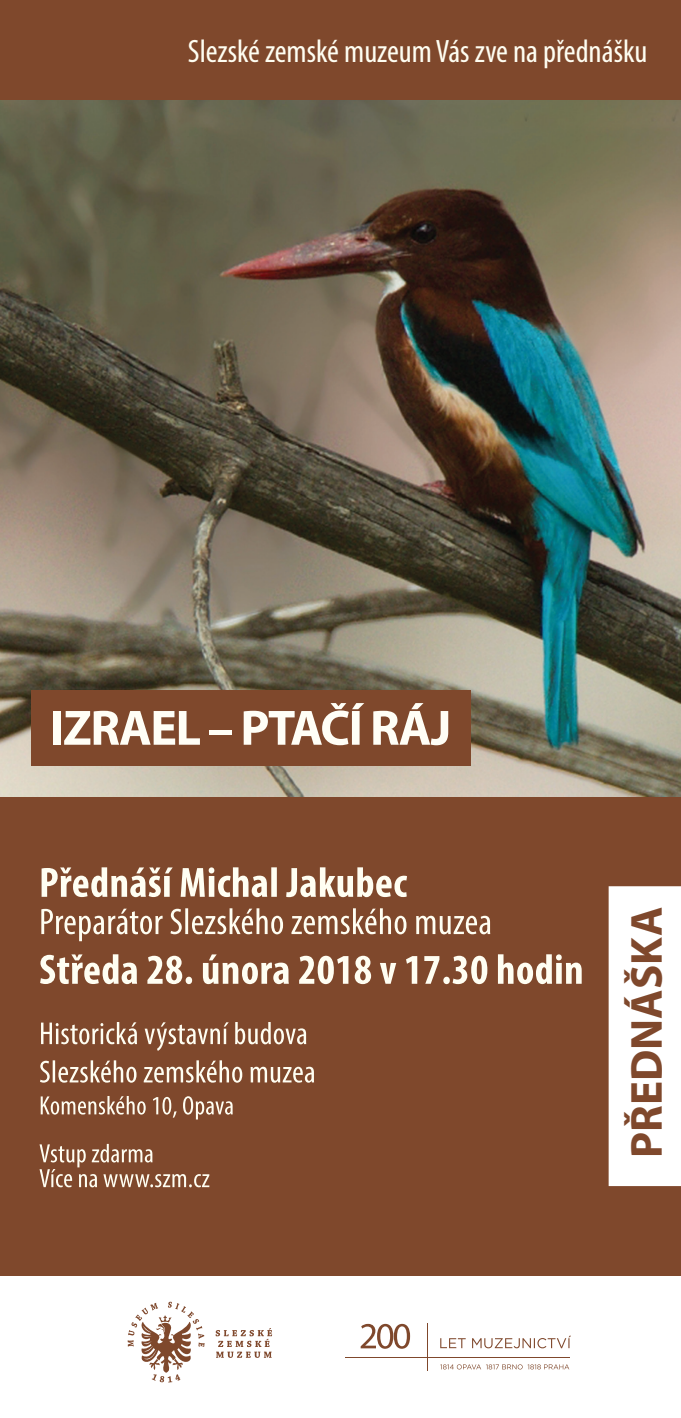
<style>
.page{position:relative;width:681px;height:1418px;background:#fff}
.page>*{position:absolute;margin:0;border:0;box-sizing:border-box;transform-origin:0 0}
.t1{font:700 50px "Myriad Pro";letter-spacing:-.03em;color:#fffef6}
.t2{font:700 45px "Myriad Pro";color:#7f482c}
.t3{font:condensed 32.5px "Myriad Pro";color:#fffef2}
</style>
<div class="page">
<div style="left:0;top:789px;width:680px;height:487px;background:#7f482c"></div>
<img style="left:0;top:100px;width:680px;height:696px">
<div style="left:31px;top:690px;width:439px;height:76px;background:#7f482c"></div>
<svg style="left:128px;top:1301px;width:76px;height:81px"></svg>
<svg style="left:215px;top:1328px;width:57px;height:29px"></svg>
<svg style="left:360px;top:1323px;width:50px;height:25px"></svg>
<svg style="left:440px;top:1335px;width:130px;height:13px"></svg>
<svg style="left:440px;top:1364px;width:129px;height:5px"></svg>
<hr style="left:345px;top:1356px;width:224px;height:1px;background:#7f482c">
<hr style="left:426px;top:1323px;width:1px;height:47px;background:#7f482c">
<div style="left:0;top:0;width:680px;height:100px;background:#7f482c"></div>
<div style="left:609px;top:887px;width:70px;height:297px;background:#fff"></div>
<div style="left:608px;top:886px;width:72px;height:300px;border:2px solid #fff"></div>
<svg style="left:39px;top:1143px;width:170px;height:44px"></svg>
<svg style="left:41px;top:1096px;width:192px;height:23px"></svg>
<svg style="left:40px;top:1060px;width:274px;height:22px"></svg>
<svg style="left:41px;top:1022px;width:265px;height:28px"></svg>
<svg style="left:40px;top:954px;width:541px;height:30px"></svg>
<svg style="left:41px;top:908px;width:449px;height:33px"></svg>
<svg style="left:42px;top:867px;width:365px;height:30px"></svg>
<p class="t3" style="left:188px;top:32px;width:460px">Slezské zemské muzeum Vás zve na přednášku</p>
<p class="t1" style="left:50px;top:695px;width:402px">IZRAEL – PTAČÍ RÁJ</p>
<p class="t2" style="left:617px;top:1157px;width:252px;rotate:-90deg">PŘEDNÁŠKA</p>
</div>
